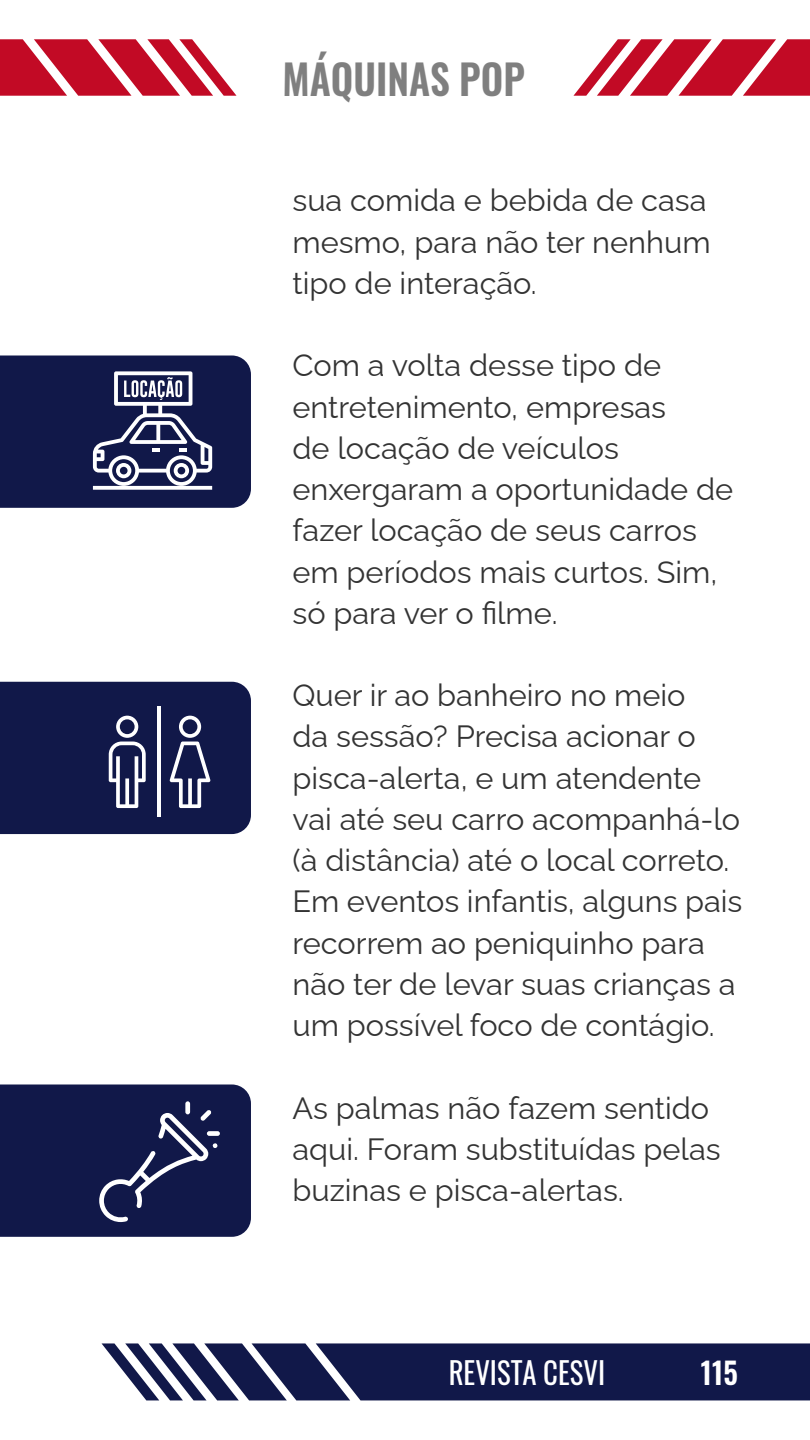
<style>
.page{position:relative;width:810px;height:1440px;background:#fff}
.page>*{position:absolute;margin:0;border:0;box-sizing:border-box;transform-origin:0 0}
.t1{font:600 41.25px "Oswald";color:#7f7f7f;scale:.95 1}
.t2{font:30.75px/41.2px "Raleway";color:#333}
.t3{font:30px "Oswald";color:#fff;scale:.96 1}
.t4{font:600 30px "Oswald";color:#fff;scale:.96 1}
</style>
<div class="page">
<svg style="left:102px;top:1343px;width:708px;height:57px;background:#2f3560"></svg>
<svg style="left:0;top:39px;width:237px;height:57px"></svg>
<svg style="left:573px;top:39px;width:237px;height:57px"></svg>
<svg style="left:0;top:1084px;width:251px;height:153px;background:#1e2553"></svg>
<svg style="left:0;top:682px;width:251px;height:152px;background:#202654"></svg>
<hr style="left:157px;top:706px;width:3px;height:111px;background:#fff">
<svg style="left:0;top:356px;width:251px;height:152px;background:#2d335e"></svg>
<h1 class="t1" style="left:283px;top:42px;width:257px">MÁQUINAS POP</h1>
<p class="t2" style="left:292px;top:176px;width:420px">sua comida e bebida de casa mesmo, para não ter nenhum tipo de interação.</p>
<p class="t2" style="left:292px;top:341px;width:442px">Com a volta desse tipo de entretenimento, empresas<br>de locação de veículos enxergaram a oportunidade de fazer locação de seus carros em períodos mais curtos. Sim, só para ver o filme.</p>
<p class="t2" style="left:292px;top:671px;width:452px">Quer ir ao banheiro no meio<br>da sessão? Precisa acionar o pisca-alerta, e um atendente vai até seu carro acompanhá-lo (à distância) até o local correto.<br>Em eventos infantis, alguns pais recorrem ao peniquinho para não ter de levar suas crianças a um possível foco de contágio.</p>
<p class="t2" style="left:292px;top:1084px;width:430px">As palmas não fazem sentido aqui. Foram substituídas pelas buzinas e pisca-alertas.</p>
<p class="t3" style="left:449px;top:1346px;width:164px">REVISTA CESVI</p>
<p class="t4" style="left:701px;top:1346px;width:40px">115</p>
</div>
